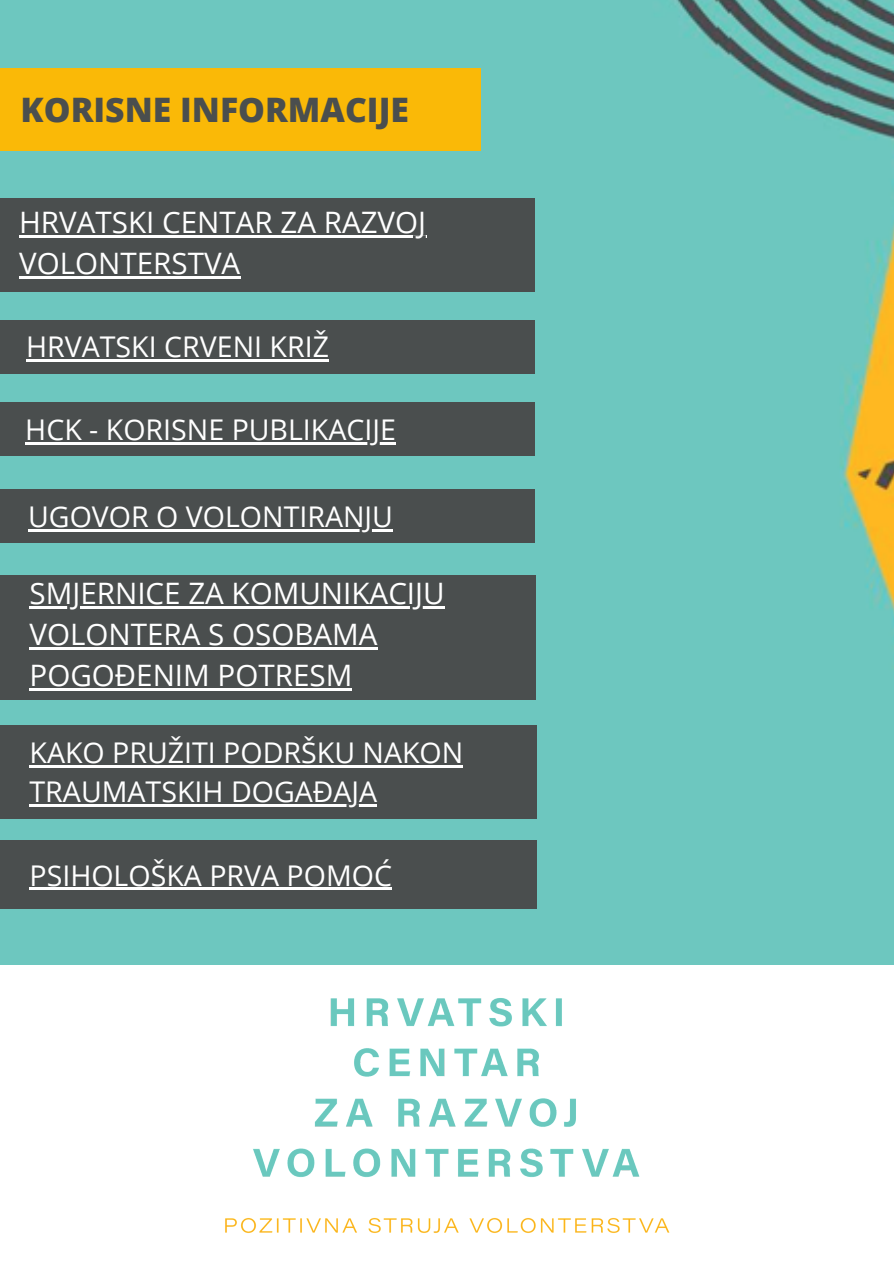
<style>
.page{position:relative;width:894px;height:1264px;background:#fff}
.page>*{position:absolute;margin:0;border:0;box-sizing:border-box;transform-origin:0 0}
.t1{font:800 33.75px "Open Sans";color:#4a4e4e}
.t2{font:29.55px/40.8px "Open Sans";color:#fff}
.t3{font:28.5px/39.5px "Open Sans";color:#fff}
</style>
<div class="page">
<div style="left:0;top:0;width:893px;height:964px;background:#6dc7bf"></div>
<div style="left:0;top:68px;width:480px;height:82px;background:#fab907"></div>
<div style="left:0;top:198px;width:534px;height:93px;background:#4a4e4e"></div>
<div style="left:0;top:489px;width:534px;height:53px;background:#4a4e4e"></div>
<div style="left:0;top:320px;width:534px;height:53px;background:#4a4e4e"></div>
<div style="left:0;top:575px;width:535px;height:125px;background:#4a4e4e"></div>
<img style="left:225px;top:998px;width:445px;height:235px">
<hr style="left:28px;top:529px;width:365px;height:2px;background:#fff">
<hr style="left:26px;top:359px;width:303px;height:3px;background:#fff">
<hr style="left:19px;top:236px;width:407px;height:2px;background:#fff">
<hr style="left:19px;top:277px;width:221px;height:2px;background:#fff">
<hr style="left:30px;top:606px;width:414px;height:3px;background:#fff">
<hr style="left:30px;top:647px;width:347px;height:2px;background:#fff">
<hr style="left:30px;top:688px;width:322px;height:2px;background:#fff">
<div style="left:0;top:725px;width:536px;height:94px;background:#4a4e4e"></div>
<hr style="left:30px;top:765px;width:433px;height:2px;background:#fff">
<hr style="left:30px;top:804px;width:347px;height:3px;background:#fff">
<div style="left:0;top:840px;width:536px;height:69px;background:#4a4e4e"></div>
<hr style="left:30px;top:887px;width:362px;height:3px;background:#fff">
<div style="left:0;top:402px;width:534px;height:54px;background:#4a4e4e"></div>
<hr style="left:25px;top:442px;width:371px;height:2px;background:#fff">
<p class="t1" style="left:21px;top:86px;width:390px">KORISNE INFORMACIJE</p>
<p class="t2" style="left:19px;top:202px;width:408px">HRVATSKI CENTAR ZA RAZVOJ<br>VOLONTERSTVA</p>
<p class="t3" style="left:26px;top:326px;width:304px">HRVATSKI CRVENI KRIŽ</p>
<p class="t3" style="left:25px;top:409px;width:372px">HCK - KORISNE PUBLIKACIJE</p>
<p class="t3" style="left:28px;top:496px;width:366px">UGOVOR O VOLONTIRANJU</p>
<p class="t2" style="left:30px;top:572px;width:416px">SMJERNICE ZA KOMUNIKACIJU<br>VOLONTERA S OSOBAMA<br>POGOĐENIM POTRESM</p>
<p class="t3" style="left:30px;top:732px;width:435px">KAKO PRUŽITI PODRŠKU NAKON<br>TRAUMATSKIH DOGAĐAJA</p>
<p class="t3" style="left:30px;top:854px;width:364px">PSIHOLOŠKA PRVA POMOĆ</p>
</div>
